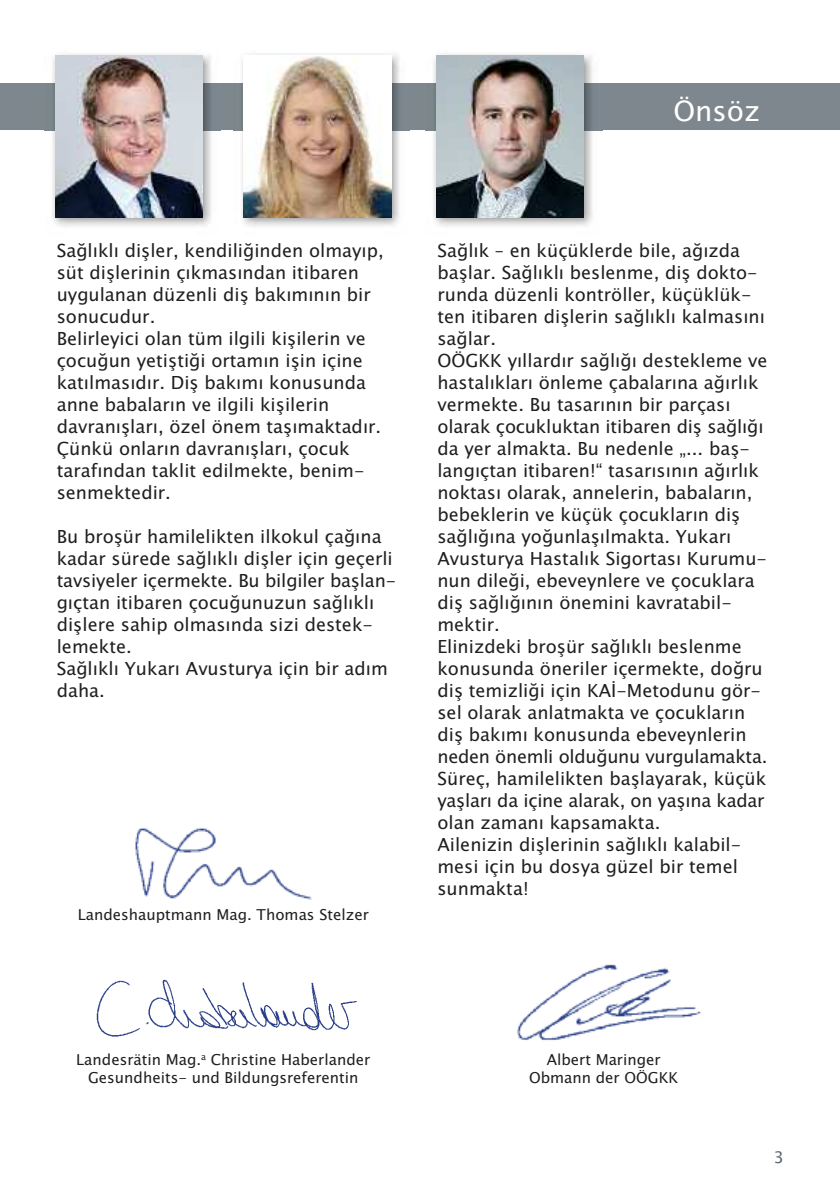
<style>
.page{position:relative;width:840px;height:1191px;background:#fff}
.page>*{position:absolute;margin:0;border:0;box-sizing:border-box;transform-origin:0 0}
.t1{font:28px "Lucida Sans Unicode";color:#fff}
.t2{font:18px/22px "Lucida Sans Unicode";color:#1f1f1e}
.t3{font:16px "Lucida Sans Unicode";color:#57636b}
.t4{font:15px/18px "Lucida Sans Unicode";color:#1f1f1e;text-align:center}
</style>
<div class="page">
<div style="left:0;top:84px;width:839px;height:46px;background:#7e878d"></div>
<img style="left:517px;top:964px;width:185px;height:76px">
<img style="left:45px;top:54px;width:176px;height:173px">
<img style="left:55px;top:56px;width:147px;height:161px">
<img style="left:425px;top:54px;width:176px;height:173px">
<img style="left:436px;top:56px;width:147px;height:161px">
<img style="left:135px;top:828px;width:177px;height:72px">
<img style="left:96px;top:979px;width:261px;height:58px">
<img style="left:233px;top:54px;width:176px;height:173px">
<img style="left:243px;top:56px;width:148px;height:161px">
<h1 class="t1" style="left:673px;top:94px;width:88px">Önsöz</h1>
<p class="t2" style="left:57px;top:240px;width:328px">Sağlıklı dişler, kendiliğinden olmayıp, süt dişlerinin çıkmasından itibaren uygulanan düzenli diş bakımının bir sonucudur.<br>Belirleyici olan tüm ilgili kişilerin ve çocuğun yetiştiği ortamın işin içine katılmasıdır. Diş bakımı konusunda anne babaların ve ilgili kişilerin davranışları, özel önem taşımaktadır.<br>Çünkü onların davranışları, çocuk tarafından taklit edilmekte, benim&shy;senmektedir.</p>
<p class="t2" style="left:57px;top:526px;width:341px">Bu broşür hamilelikten ilkokul çağına kadar sürede sağlıklı dişler için geçerli tavsiyeler içermekte. Bu bilgiler başlan&shy;gıçtan itibaren çocuğunuzun sağlıklı dişlere sahip olmasında sizi destek&shy;lemekte.<br>Sağlıklı Yukarı Avusturya için bir adım daha.</p>
<p class="t4" style="left:78px;top:905px;width:292px">Landeshauptmann Mag. Thomas Stelzer</p>
<p class="t2" style="left:437px;top:240px;width:331px">Sağlık – en küçüklerde bile, ağızda başlar. Sağlıklı beslenme, diş dokto&shy;runda düzenli kontröller, küçüklük&shy;ten itibaren dişlerin sağlıklı kalmasını sağlar.<br>OÖGKK yıllardır sağlığı destekleme ve hastalıkları önleme çabalarına ağırlık vermekte. Bu tasarının bir parçası olarak çocukluktan itibaren diş sağlığı da yer almakta. Bu nedenle „... baş&shy;langıçtan itibaren!“ tasarısının ağırlık noktası olarak, annelerin, babaların, bebeklerin ve küçük çocukların diş sağlığına yoğunlaşılmakta. Yukarı Avusturya Hastalık Sigortası Kurumu&shy;nun dileği, ebeveynlere ve çocuklara diş sağlığının önemini kavratabil&shy;mektir.<br>Elinizdeki broşür sağlıklı beslenme konusunda öneriler içermekte, doğru diş temizliği için KAİ-Metodunu gör&shy;sel olarak anlatmakta ve çocukların diş bakımı konusunda ebeveynlerin neden önemli olduğunu vurgulamakta.<br>Süreç, hamilelikten başlayarak, küçük yaşları da içine alarak, on yaşına kadar olan zamanı kapsamakta.<br>Ailenizin dişlerinin sağlıklı kalabil&shy;mesi için bu dosya güzel bir temel sunmakta!</p>
<p class="t4" style="left:76px;top:1050px;width:295px">Landesrätin Mag.<sup>a</sup> Christine Haberlander<br>Gesundheits- und Bildungsreferentin</p>
<p class="t4" style="left:528px;top:1050px;width:151px">Albert Maringer<br>Obmann der OÖGKK</p>
<p class="t3" style="left:773px;top:1147px;width:12px">3</p>
</div>
